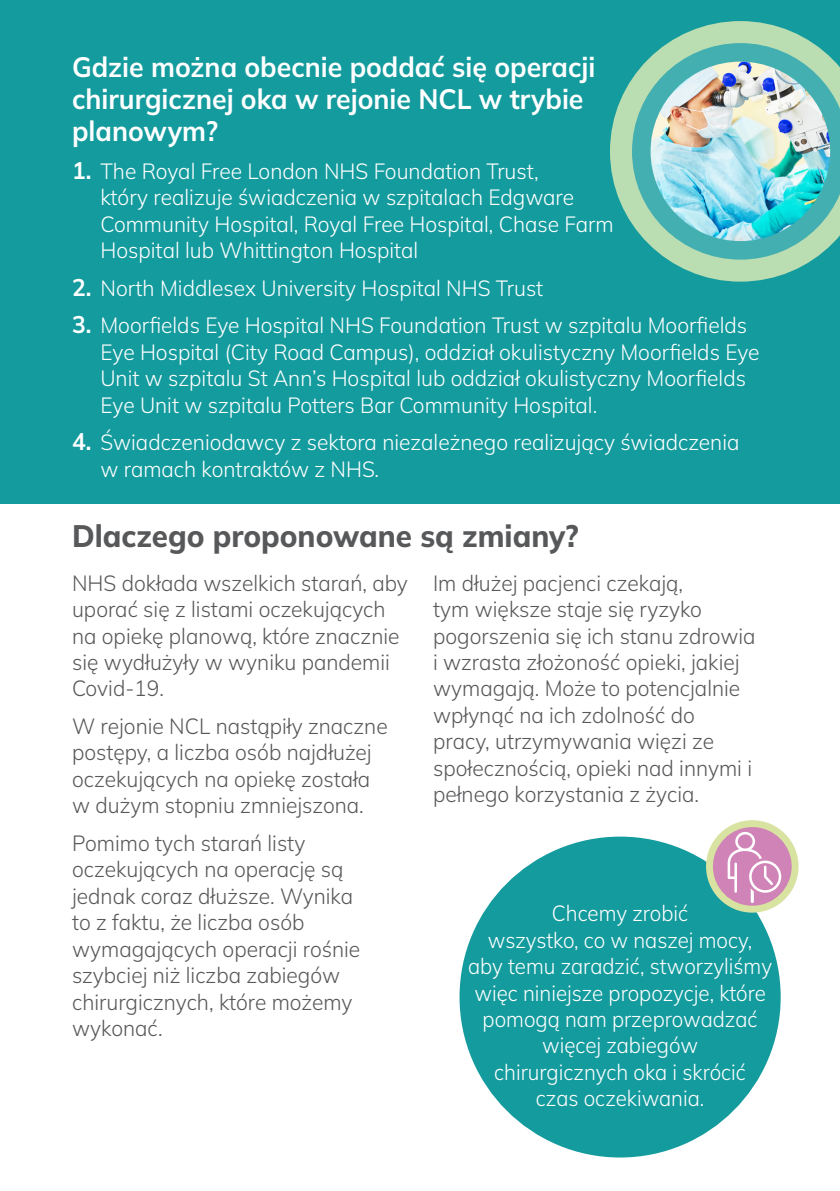
<style>
.page{position:relative;width:840px;height:1191px;background:#fff}
.page>*{position:absolute;margin:0;border:0;box-sizing:border-box;transform-origin:0 0}
.Sub_H2_span{font:800 31px "Mulish";color:#57585a;scale:.95 1}
.Sub_H2_White{font:700 28px/32px "Mulish";color:#fff;scale:.95 1}
.Body_ICS_Grey{font:300 22px/26.4px "Mulish";color:#57585a;scale:.95 1}
.Body_Numbered_Bullets_white{font:300 22px/26.4px "Mulish";color:#fff;scale:.95 1}
.Body_Centered_White{font:300 22px/26.4px "Mulish";color:#fff;text-align:center;scale:.93 1}
.s1{font-weight:700;font-size:24px}
</style>
<div class="page">
<div style="left:0;top:0;width:839px;height:503px;background:#149b9e"></div>
<svg style="left:610px;top:21px;width:202px;height:261px"></svg>
<svg style="left:631px;top:43px;width:181px;height:217px;background:#69bdaf"></svg>
<img style="left:650px;top:62px;width:179px;height:179px;border-radius:90px">
<svg style="left:812px;top:0;width:28px;height:504px"></svg>
<div style="left:459px;top:836px;width:321px;height:321px;background:#149b9e;border-radius:50%"></div>
<div style="left:705px;top:820px;width:93px;height:92px;background:#d8e3a2;border-radius:50%"></div>
<div style="left:712px;top:827px;width:79px;height:78px;background:#d083b6;border-radius:50%"></div>
<hr style="left:750px;top:883px;width:3px;height:20px;background:#fff;border-radius:2px">
<svg style="left:746px;top:858px;width:37px;height:37px"></svg>
<svg style="left:727px;top:832px;width:53px;height:60px"></svg>
<h2 class="Sub_H2_White" style="left:72px;top:50px;width:552px">Gdzie można obecnie poddać się operacji chirurgicznej oka w rejonie NCL w trybie planowym?</h2>
<p class="Body_Numbered_Bullets_white" style="left:100px;top:157px;width:541px;text-indent:-28px"><span class="s1">1.</span> The Royal Free London NHS Foundation Trust,<br>który realizuje świadczenia w szpitalach Edgware Community Hospital, Royal Free Hospital, Chase Farm Hospital lub Whittington Hospital</p>
<p class="Body_Numbered_Bullets_white" style="left:72px;top:274px;width:497px"><span class="s1">2.</span> North Middlesex University Hospital NHS Trust</p>
<p class="Body_Numbered_Bullets_white" style="left:100px;top:312px;width:695px;text-indent:-28px"><span class="s1">3.</span> Moorfields Eye Hospital NHS Foundation Trust w szpitalu Moorfields Eye Hospital (City Road Campus), oddział okulistyczny Moorfields Eye Unit w szpitalu St Ann’s Hospital lub oddział okulistyczny Moorfields Eye Unit w szpitalu Potters Bar Community Hospital.</p>
<p class="Body_Numbered_Bullets_white" style="left:100px;top:429px;width:673px;text-indent:-28px"><span class="s1">4.</span> Świadczeniodawcy z sektora niezależnego realizujący świadczenia w ramach kontraktów z NHS.</p>
<h2 class="Sub_H2_span" style="left:72px;top:515px;width:534px">Dlaczego proponowane są zmiany?</h2>
<p class="Body_ICS_Grey" style="left:72px;top:569px;width:355px">NHS dokłada wszelkich starań, aby uporać się z listami oczekujących na opiekę planową, które znacznie się wydłużyły w wyniku pandemii<br>Covid-19.</p>
<p class="Body_ICS_Grey" style="left:72px;top:712px;width:333px">W rejonie NCL nastąpiły znaczne postępy, a liczba osób najdłużej oczekujących na opiekę została w dużym stopniu zmniejszona.</p>
<p class="Body_ICS_Grey" style="left:72px;top:829px;width:305px">Pomimo tych starań listy oczekujących na operację są jednak coraz dłuższe. Wynika to z faktu, że liczba osób wymagających operacji rośnie szybciej niż liczba zabiegów chirurgicznych, które możemy wykonać.</p>
<p class="Body_ICS_Grey" style="left:433px;top:569px;width:341px">Im dłużej pacjenci czekają,<br>tym większe staje się ryzyko pogorszenia się ich stanu zdrowia i wzrasta złożoność opieki, jakiej wymagają. Może to potencjalnie wpłynąć na ich zdolność do pracy, utrzymywania więzi ze społecznością, opieki nad innymi i pełnego korzystania z życia.</p>
<p class="Body_Centered_White" style="left:468px;top:899px;width:328px">Chcemy zrobić<br>wszystko, co w naszej mocy, aby temu zaradzić, stworzyliśmy więc niniejsze propozycje, które pomogą nam przeprowadzać więcej zabiegów<br>chirurgicznych oka i skrócić<br>czas oczekiwania.</p>
</div>
